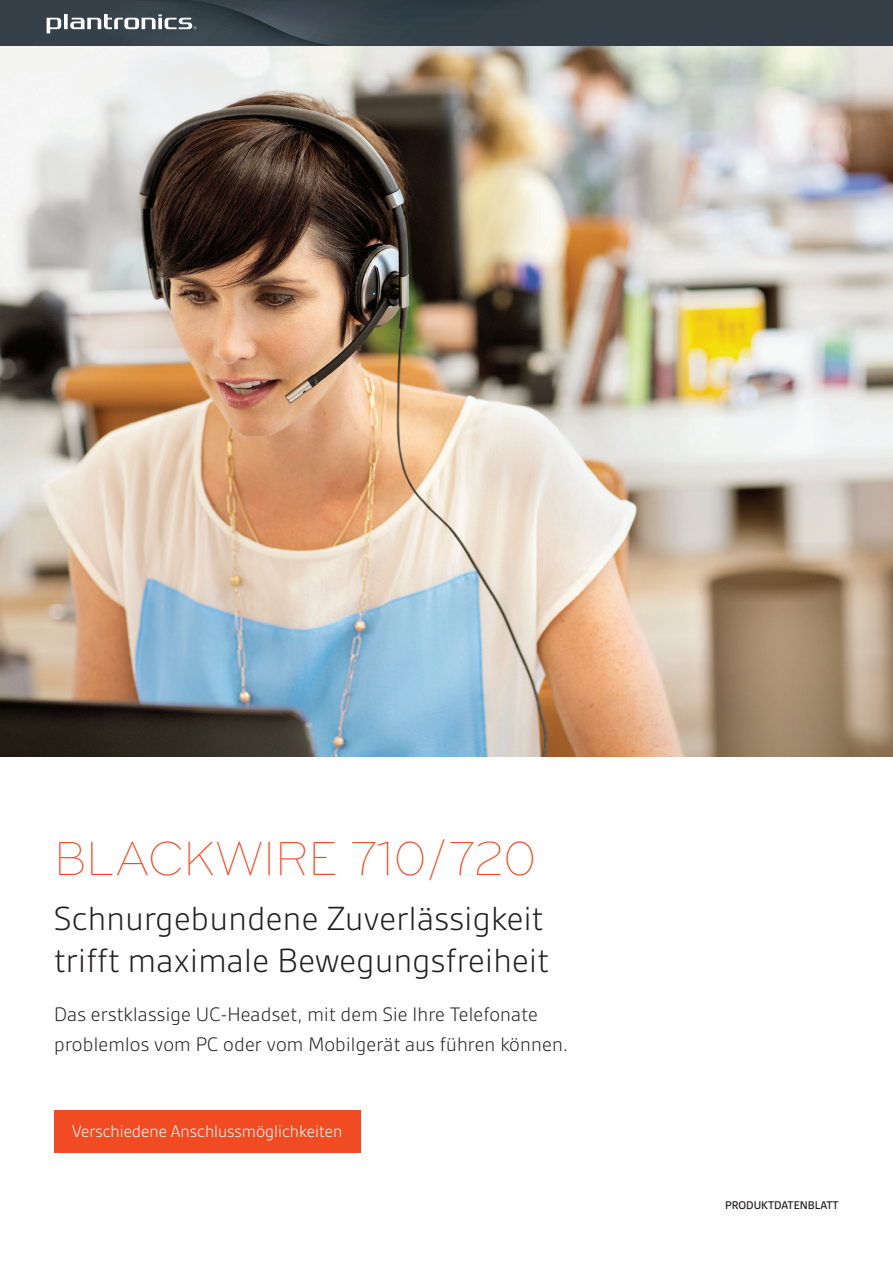
<style>
.page{position:relative;width:893px;height:1263px;background:#fff}
.page>*{position:absolute;margin:0;border:0;box-sizing:border-box;transform-origin:0 0}
.Cover_product_name_o{font:300 49.5px "Bryant";letter-spacing:-.01em;color:#f04b23}
.Cover_headline_black{font:300 36px/42px "Gesta";letter-spacing:.01em;color:#231f20}
.Cover_body_copy{font:300 21px/30px "Gesta";letter-spacing:.01em;color:#231f20}
.The_stack_highlight{font:300 18px "Gesta";color:#fff}
.t1{font:500 12px "Gesta";color:#231f20}
</style>
<div class="page">
<svg style="left:0;top:0;width:893px;height:47px;background:#3d484f"></svg>
<img style="left:0;top:47px;width:893px;height:710px">
<div style="left:54px;top:1110px;width:306px;height:42px;background:#f04b23"></div>
<p class="Cover_product_name_o" style="left:54px;top:830px;width:484px">BLACKWIRE 710/720</p>
<p class="Cover_headline_black" style="left:54px;top:897px;width:496px">Schnurgebundene Zuverlässigkeit trifft maximale Bewegungsfreiheit</p>
<p class="Cover_body_copy" style="left:54px;top:999px;width:516px">Das erstklassige UC-Headset, mit dem Sie Ihre Telefonate problemlos vom PC oder vom Mobilgerät aus führen können.</p>
<p class="The_stack_highlight" style="left:72px;top:1120px;width:271px">Verschiedene Anschlussmöglichkeiten</p>
<p class="t1" style="left:725px;top:1198px;width:115px">PRODUKTDATENBLATT</p>
</div>
